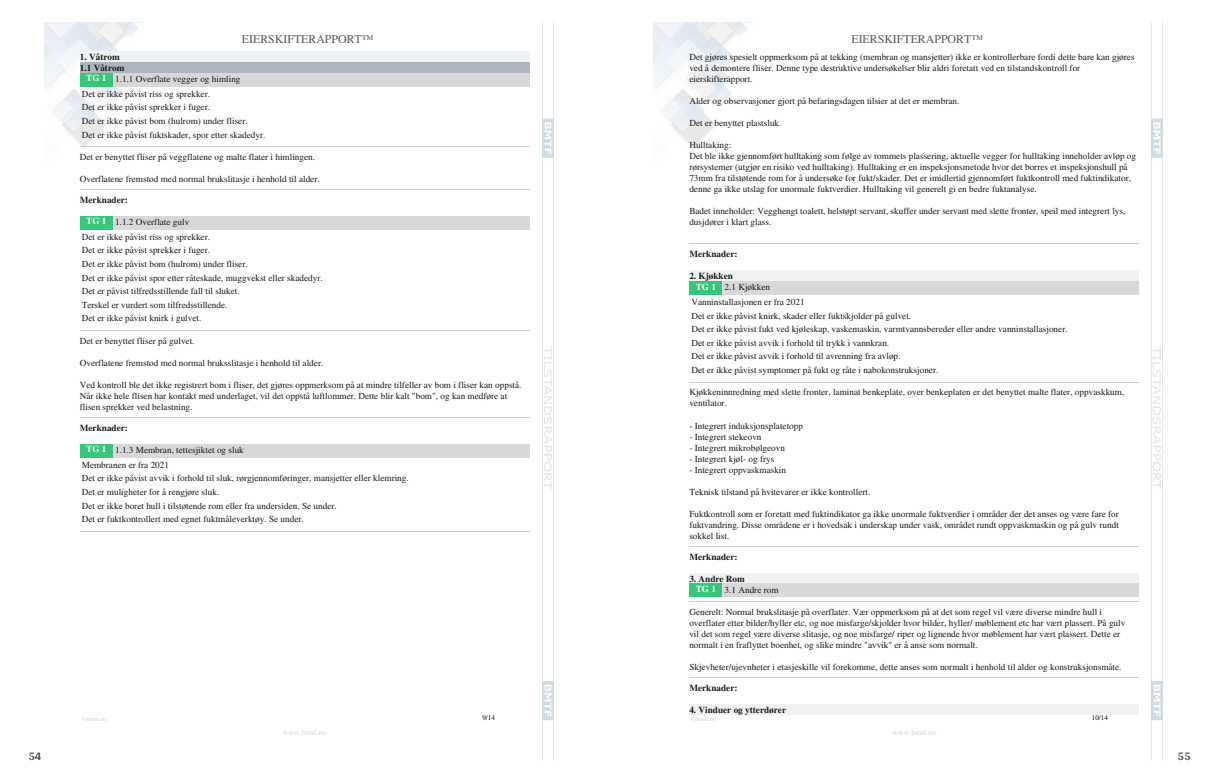
<style>
.page{position:relative;width:1219px;height:782px;background:#fff}
.page>*{position:absolute;margin:0;border:0;box-sizing:border-box;transform-origin:0 0}
.t1{font:700 12px "Arya";color:#414749}
.t2{font:11.9px "Times";color:#575757}
.t3{font:9.2px/11px "Times";color:#191919}
.t4{font:700 9.2px "Times";color:#191919}
.t5{font:7.9px "Times";color:#d2d3d4}
.t6{font:7px "Times";color:#000}
.t7{font:6.6px "Times";color:#d2d3d4}
.s1{font-weight:700;color:#fff}
.s2{font-weight:700}
</style>
<div class="page">
<img style="left:44px;top:22px;width:99px;height:126px">
<img style="left:542px;top:22px;width:11px;height:738px">
<div style="left:80px;top:51px;width:450px;height:11px;background:#eff1f2"></div>
<div style="left:80px;top:62px;width:450px;height:11px;background:#adb5bd"></div>
<div style="left:80px;top:73px;width:33px;height:13px;background:#36c67a"></div>
<div style="left:113px;top:73px;width:417px;height:13px;background:#d8d8da"></div>
<hr style="left:80px;top:146px;width:450px;height:1px;background:#ccc">
<hr style="left:80px;top:189px;width:450px;height:1px;background:#ccc">
<div style="left:80px;top:216px;width:33px;height:13px;background:#36c67a"></div>
<div style="left:113px;top:216px;width:417px;height:13px;background:#d8d8da"></div>
<hr style="left:80px;top:330px;width:450px;height:1px;background:#ccc">
<hr style="left:80px;top:417px;width:450px;height:1px;background:#ccc">
<div style="left:80px;top:444px;width:33px;height:13px;background:#36c67a"></div>
<div style="left:113px;top:444px;width:417px;height:13px;background:#d8d8da"></div>
<hr style="left:80px;top:531px;width:450px;height:1px;background:#ccc">
<img style="left:654px;top:22px;width:99px;height:126px">
<img style="left:1152px;top:22px;width:11px;height:738px">
<hr style="left:689px;top:243px;width:450px;height:1px;background:#ccc">
<div style="left:689px;top:270px;width:450px;height:11px;background:#eff1f2"></div>
<div style="left:689px;top:281px;width:33px;height:13px;background:#36c67a"></div>
<div style="left:722px;top:281px;width:417px;height:13px;background:#d8d8da"></div>
<hr style="left:689px;top:382px;width:450px;height:1px;background:#ccc">
<hr style="left:689px;top:546px;width:450px;height:1px;background:#ccc">
<div style="left:689px;top:572px;width:450px;height:11px;background:#eff1f2"></div>
<div style="left:689px;top:583px;width:33px;height:13px;background:#36c67a"></div>
<div style="left:722px;top:583px;width:417px;height:13px;background:#d8d8da"></div>
<hr style="left:689px;top:601px;width:450px;height:1px;background:#ccc">
<hr style="left:689px;top:677px;width:450px;height:1px;background:#ccc">
<div style="left:689px;top:704px;width:450px;height:10px;background:#eff1f2"></div>
<p class="t2" style="left:242px;top:34px;width:133px">EIERSKIFTERAPPORT™</p>
<p class="t4" style="left:80px;top:51px;width:41px">1. Våtrom</p>
<p class="t4" style="left:80px;top:62px;width:46px">1.1 Våtrom</p>
<p class="t3" style="left:86px;top:74px;width:156px"><span class="s1">TG 1</span> 1.1.1 Overflate vegger og himling</p>
<p class="t3" style="left:82px;top:88px;width:185px;line-height:13.6px">Det er ikke påvist riss og sprekker.<br>Det er ikke påvist sprekker i fuger.<br>Det er ikke påvist bom (hulrom) under fliser.<br>Det er ikke påvist fuktskader, spor etter skadedyr.</p>
<p class="t3" style="left:80px;top:152px;width:237px">Det er benyttet fliser på veggflatene og malte flater i himlingen.</p>
<p class="t3" style="left:80px;top:174px;width:241px">Overflatene fremstod med normal brukslitasje i henhold til alder.</p>
<p class="t4" style="left:80px;top:194px;width:50px">Merknader:</p>
<p class="t3" style="left:82px;top:215px;width:130px;line-height:14.9px;text-indent:4px"><span class="s1">TG 1</span> 1.1.2 Overflate gulv<br>Det er ikke påvist riss og sprekker.</p>
<p class="t3" style="left:82px;top:244px;width:242px;line-height:13.6px">Det er ikke påvist sprekker i fuger.<br>Det er ikke påvist bom (hulrom) under fliser.<br>Det er ikke påvist spor etter råteskade, muggvekst eller skadedyr.<br>Det er påvist tilfredsstillende fall til sluket.<br>Terskel er vurdert som tilfredsstillende.<br>Det er ikke påvist knirk i gulvet.</p>
<p class="t3" style="left:80px;top:336px;width:116px">Det er benyttet fliser på gulvet.</p>
<p class="t3" style="left:80px;top:358px;width:245px">Overflatene fremstod med normal bruksslitasje i henhold til alder.</p>
<p class="t3" style="left:80px;top:380px;width:443px">Ved kontroll ble det ikke registrert bom i fliser, det gjøres oppmerksom på at mindre tilfeller av bom i fliser kan oppstå.<br>Når ikke hele flisen har kontakt med underlaget, vil det oppstå luftlommer. Dette blir kalt "bom", og kan medføre at flisen sprekker ved belastning.</p>
<p class="t4" style="left:80px;top:422px;width:50px">Merknader:</p>
<p class="t3" style="left:82px;top:443px;width:164px;line-height:14.9px;text-indent:4px"><span class="s1">TG 1</span> 1.1.3 Membran, tettesjiktet og sluk<br>Membranen er fra 2021</p>
<p class="t3" style="left:82px;top:472px;width:328px;line-height:13.6px">Det er ikke påvist avvik i forhold til sluk, rørgjennomføringer, mansjetter eller klemring.<br>Det er muligheter for å rengjøre sluk.<br>Det er ikke boret hull i tilstøtende rom eller fra undersiden. Se under.<br>Det er fuktkontrollert med egnet fuktmåleverktøy. Se under.</p>
<h1 class="t1" style="left:28px;top:749px;width:15px">54</h1>
<p class="t7" style="left:82px;top:716px;width:26px">©mstr.no</p>
<p class="t5" style="left:283px;top:729px;width:45px">www.bmtf.no</p>
<p class="t6" style="left:482px;top:714px;width:14px">9/14</p>
<p class="t2" style="left:851px;top:34px;width:133px">EIERSKIFTERAPPORT™</p>
<p class="t3" style="left:689px;top:52px;width:447px">Det gjøres spesielt oppmerksom på at tekking (membran og mansjetter) ikke er kontrollerbare fordi dette bare kan gjøres ved å demontere fliser. Denne type destruktive undersøkelser blir aldri foretatt ved en tilstandskontroll for eierskifterapport.</p>
<p class="t3" style="left:689px;top:96px;width:272px">Alder og observasjoner gjort på befaringsdagen tilsier at det er membran.</p>
<p class="t3" style="left:689px;top:118px;width:94px">Det er benyttet plastsluk.</p>
<p class="t3" style="left:689px;top:140px;width:448px">Hulltaking:<br>Det ble ikke gjennomført hulltaking som følge av rommets plassering, aktuelle vegger for hulltaking inneholder avløp og rørsystemer (utgjør en risiko ved hulltaking). Hulltaking er en inspeksjonsmetode hvor det borres et inspeksjonshull på 73mm fra tilstøtende rom for å undersøke for fukt/skader. Det er imidlertid gjennomført fuktkontroll med fuktindikator, denne ga ikke utslag for unormale fuktverdier. Hulltaking vil generelt gi en bedre fuktanalyse.</p>
<p class="t3" style="left:689px;top:206px;width:438px">Badet inneholder: Vegghengt toalett, helstøpt servant, skuffer under servant med slette fronter, speil med integrert lys, dusjdører i klart glass.</p>
<p class="t4" style="left:689px;top:248px;width:50px">Merknader:</p>
<p class="t3" style="left:696px;top:271px;width:76px;text-indent:-6px"><span class="s2">2. Kjøkken<br></span><span class="s1">TG 1</span> 2.1 Kjøkken</p>
<p class="t3" style="left:691px;top:295px;width:378px;line-height:13.6px">Vanninstallasjonen er fra 2021<br>Det er ikke påvist knirk, skader eller fuktskjolder på gulvet.<br>Det er ikke påvist fukt ved kjøleskap, vaskemaskin, varmtvannsbereder eller andre vanninstallasjoner.<br>Det er ikke påvist avvik i forhold til trykk i vannkran.<br>Det er ikke påvist avvik i forhold til avrenning fra avløp.<br>Det er ikke påvist symptomer på fukt og råte i nabokonstruksjoner.</p>
<p class="t3" style="left:689px;top:387px;width:436px">Kjøkkeninnredning med slette fronter, laminat benkeplate, over benkeplaten er det benyttet malte flater, oppvaskkum, ventilator.</p>
<p class="t3" style="left:689px;top:420px;width:115px">- Integrert induksjonsplatetopp</p>
<p class="t3" style="left:689px;top:431px;width:74px">- Integrert stekeovn</p>
<p class="t3" style="left:689px;top:442px;width:97px">- Integrert mikrobølgeovn</p>
<p class="t3" style="left:689px;top:453px;width:86px">- Integrert kjøl- og frys</p>
<p class="t3" style="left:689px;top:465px;width:98px">- Integrert oppvaskmaskin</p>
<p class="t3" style="left:689px;top:487px;width:183px">Teknisk tilstand på hvitevarer er ikke kontrollert.</p>
<p class="t3" style="left:689px;top:509px;width:431px;text-align:justify">Fuktkontroll som er foretatt med fuktindikator ga ikke unormale fuktverdier i områder der det anses og være fare for fuktvandring. Disse områdene er i hovedsak i underskap under vask, området rundt oppvaskmaskin og på gulv rundt sokkel list.</p>
<p class="t4" style="left:689px;top:550px;width:50px">Merknader:</p>
<p class="t3" style="left:696px;top:573px;width:84px;text-indent:-6px"><span class="s2">3. Andre Rom<br></span><span class="s1">TG 1</span> 3.1 Andre rom</p>
<p class="t3" style="left:689px;top:607px;width:438px">Generelt: Normal brukslitasje på overflater. Vær oppmerksom på at det som regel vil være diverse mindre hull i overflater etter bilder/hyller etc, og noe misfarge/skjolder hvor bilder, hyller/ møblement etc har vært plassert. På gulv vil det som regel være diverse slitasje, og noe misfarge/ riper og lignende hvor møblement har vært plassert. Dette er normalt i en fraflyttet boenhet, og slike mindre "avvik" er å anse som normalt.</p>
<p class="t3" style="left:689px;top:662px;width:434px">Skjevheter/ujevnheter i etasjeskille vil forekomme, dette anses som normalt i henhold til alder og konstruksjonsmåte.</p>
<p class="t4" style="left:689px;top:682px;width:50px">Merknader:</p>
<p class="t4" style="left:689px;top:704px;width:98px">4. Vinduer og ytterdører</p>
<p class="t6" style="left:1092px;top:714px;width:17px">10/14</p>
<p class="t7" style="left:691px;top:716px;width:26px">©mstr.no</p>
<p class="t5" style="left:892px;top:729px;width:45px">www.bmtf.no</p>
<h1 class="t1" style="left:1177px;top:749px;width:15px">55</h1>
</div>
